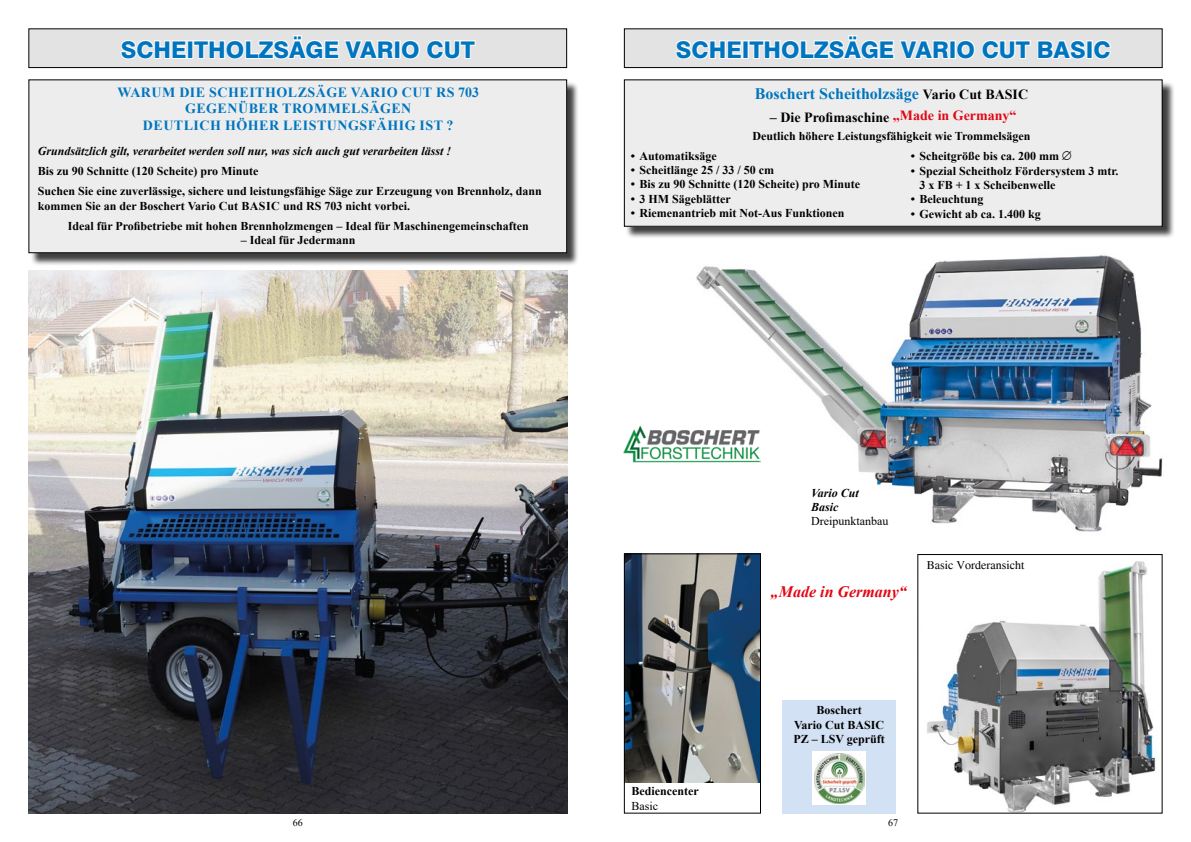
<style>
.page{position:relative;width:1191px;height:842px;background:#fff}
.page>*{position:absolute;margin:0;border:0;box-sizing:border-box;transform-origin:0 0}
.t1{font:800 23px "Swiss 721 BT";color:#0075bf}
.t2{font:700 16px "Times New Roman";color:#0075bf}
.t3{font:italic 700 16px "Times New Roman";color:#e30613}
.t4{font:700 14px/16.8px "Times New Roman";letter-spacing:.035em;color:#0075bf;text-align:center}
.t5{font:700 14px "Times New Roman";color:#000}
.t6{font:700 12px/14.4px "Times New Roman";color:#000}
.t7{font:italic 700 12px/14.4px "Times New Roman";color:#000}
.t8{font:12px "Times New Roman";color:#000}
.t9{font:12px "Times";color:#000}
.t10{font:10px "Times New Roman";color:#000}
.s1{font-size:14px;color:#000}
.s2{color:#e30613}
</style>
<div class="page">
<img style="left:696px;top:255px;width:467px;height:277px">
<div style="left:625px;top:81px;width:550px;height:158px;background:#000;opacity:.75"></div>
<div style="left:624px;top:80px;width:538px;height:146px;background:#ededed"></div>
<div style="left:624px;top:79px;width:538px;height:148px;border:1px solid #000"></div>
<div style="left:29px;top:29px;width:537px;height:39px;background:#e3e3e3"></div>
<div style="left:28px;top:28px;width:539px;height:40px;border:1px solid #000"></div>
<svg style="left:119px;top:28px;width:357px;height:41px"></svg>
<img style="left:927px;top:561px;width:229px;height:251px">
<div style="left:30px;top:81px;width:549px;height:185px;background:#000;opacity:.75"></div>
<div style="left:29px;top:80px;width:537px;height:173px;background:#ededed"></div>
<div style="left:28px;top:79px;width:539px;height:174px;border:1px solid #000"></div>
<img style="left:624px;top:425px;width:136px;height:39px">
<img style="left:626px;top:555px;width:133px;height:227px">
<div style="left:624px;top:553px;width:137px;height:261px;border:1px solid #000"></div>
<div style="left:782px;top:700px;width:114px;height:114px;background:#d3e1f4"></div>
<svg style="left:812px;top:752px;width:53px;height:53px"></svg>
<img style="left:814px;top:753px;width:50px;height:50px">
<div style="left:624px;top:29px;width:538px;height:39px;background:#e3e3e3"></div>
<div style="left:624px;top:28px;width:538px;height:40px;border:1px solid #000"></div>
<svg style="left:674px;top:28px;width:438px;height:53px"></svg>
<img style="left:28px;top:271px;width:539px;height:543px">
<h1 class="t1" style="left:121px;top:36px;width:356px">SCHEITHOLZSÄGE VARIO CUT</h1>
<p class="t4" style="left:117px;top:83px;width:363px">Warum die Scheitholzsäge Vario Cut RS 703 gegenüber Trommelsägen<br>deutlich höher Leistungsfähig ist ?</p>
<p class="t7" style="left:38px;top:144px;width:415px">Grundsätzlich gilt, verarbeitet werden soll nur, was sich auch gut verarbeiten lässt !</p>
<p class="t6" style="left:38px;top:161px;width:506px;line-height:20.1px">Bis zu 90 Schnitte (120 Scheite) pro Minute<br>Suchen Sie eine zuverlässige, sichere und leistungsfähige Säge zur Erzeugung von Brennholz, dann</p>
<p class="t6" style="left:68px;top:195px;width:462px;line-height:20.1px;text-indent:-30px">kommen Sie an der Boschert Vario Cut Bas ic und RS 703 nicht vorbei.<br>Ideal für Profibetriebe mit hohen Brennholzmengen – Ideal für Maschinengemeinschaften</p>
<p class="t6" style="left:241px;top:233px;width:116px">– Ideal für Jedermann</p>
<h1 class="t1" style="left:676px;top:36px;width:422px">SCHEITHOLZSÄGE VARIO CUT BASIC</h1>
<h2 class="t2" style="left:755px;top:82px;width:266px">Boschert Scheitholzsäge <span class="s1">Vario Cut BASIC</span></h2>
<p class="t5" style="left:770px;top:107px;width:248px">– Die Profimaschine <span class="s2">„Made in Germany“</span></p>
<p class="t6" style="left:752px;top:128px;width:279px">Deutlich höhere Leistungsfähigkeit wie Trommelsägen</p>
<p class="t6" style="left:631px;top:148px;width:87px">• Automatiksäge</p>
<p class="t6" style="left:631px;top:162px;width:145px">• Scheitlänge 25 / 33 / 50 cm</p>
<p class="t6" style="left:631px;top:177px;width:231px">• Bis zu 90 Schnitte (120 Scheite) pro Minute</p>
<p class="t6" style="left:631px;top:191px;width:101px">• 3 HM Sägeblätter</p>
<p class="t6" style="left:631px;top:206px;width:215px">• Riemenantrieb mit Not-Aus Funktionen</p>
<p class="t6" style="left:910px;top:149px;width:150px">• Scheitgröße bis ca. 200 mm</p>
<p class="t6" style="left:919px;top:163px;width:201px;text-indent:-9px">• Spezial Scheitholz Fördersystem 3 mtr.<br>3 x FB + 1 x Scheibenwelle</p>
<p class="t6" style="left:910px;top:192px;width:74px">• Beleuchtung</p>
<p class="t6" style="left:910px;top:206px;width:131px">• Gewicht ab ca. 1.400 kg</p>
<p class="t6" style="left:631px;top:784px;width:69px">Bediencenter</p>
<p class="t8" style="left:631px;top:797px;width:28px">Basic</p>
<p class="t7" style="left:811px;top:485px;width:49px">Vario Cut<br>Basic</p>
<p class="t8" style="left:811px;top:513px;width:79px">Dreipunktanbau</p>
<h2 class="t3" style="left:771px;top:581px;width:137px">„Made in Germany“</h2>
<p class="t9" style="left:926px;top:558px;width:99px">Basic Vorderansicht</p>
<p class="t6" style="left:793px;top:703px;width:93px;text-align:center">Boschert<br>Vario Cut BASIC<br>PZ – LSV geprüft</p>
<p class="t10" style="left:293px;top:816px;width:11px">66</p>
<p class="t10" style="left:888px;top:816px;width:11px">67</p>
</div>
